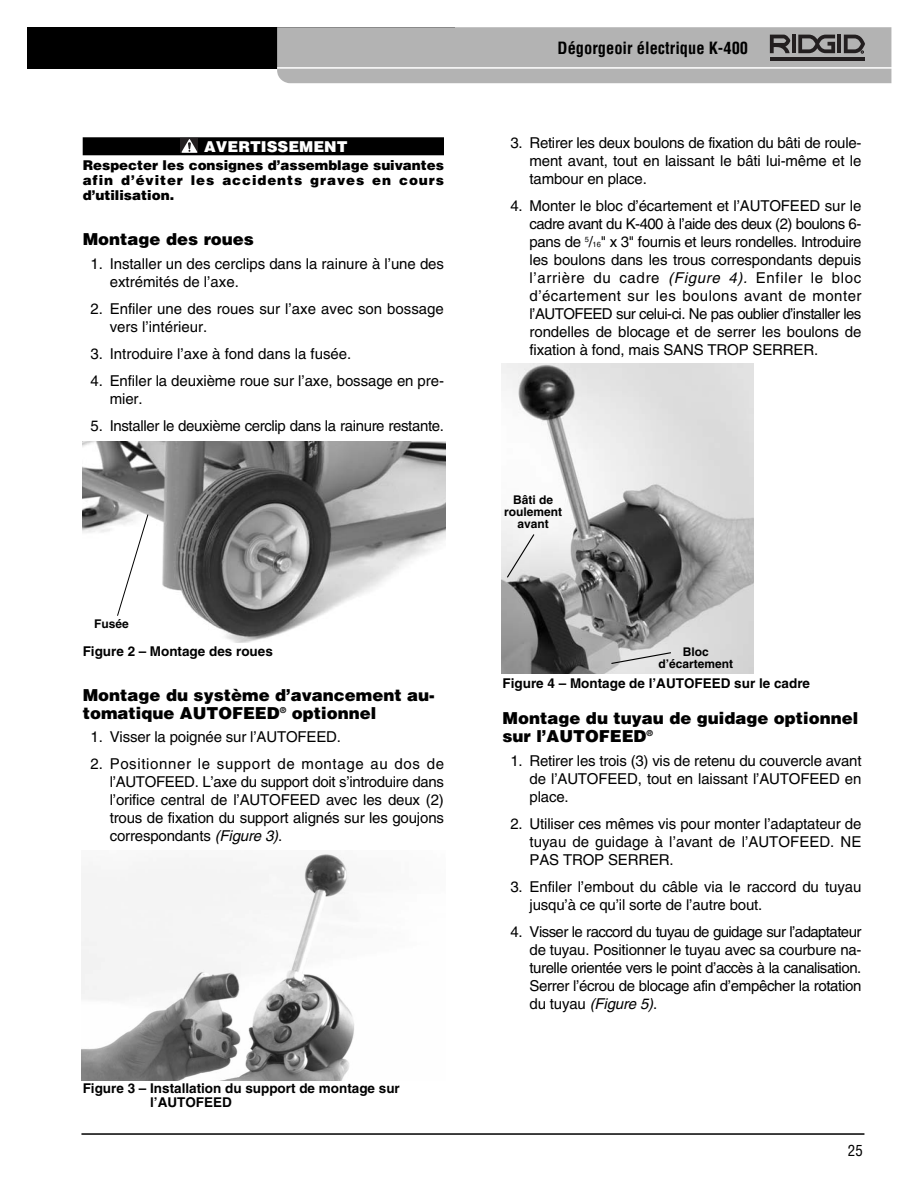
<style>
.page{position:relative;width:918px;height:1188px;background:#fff}
.page>*{position:absolute;margin:0;border:0;box-sizing:border-box;transform-origin:0 0}
.t1{font:900 16.5px/18px "Helvetica";color:#000}
.t2{font:700 condensed 16.5px "Helvetica";color:#000}
.t3{font:15px/18px "Helvetica";letter-spacing:-.01em;color:#000;text-align:justify}
.t4{font:900 15px "Helvetica";color:#fff}
.t5{font:condensed 15px "Helvetica";color:#000}
.t6{font:700 13.5px/13.5px "Helvetica";color:#000}
.t7{font:900 13.5px/15px "Helvetica";letter-spacing:.065em;color:#000;text-align:justify}
.t8{font:700 12px/12px "Helvetica";color:#000;text-align:center}
.s1{font-style:italic}
.s2{font-size:7.5px}
</style>
<div class="page">
<hr style="left:81px;top:1133px;width:783px;height:2px;background:#000">
<div style="left:28px;top:27px;width:427px;height:41px;background:#000"></div>
<svg style="left:277px;top:27px;width:614px;height:56px;background:#afafaf"></svg>
<div style="left:83px;top:137px;width:361px;height:18px;background:#000"></div>
<div style="left:181px;top:138px;width:17px;height:15px;background:#231f20"></div>
<svg style="left:181px;top:139px;width:17px;height:14px"></svg>
<img style="left:501px;top:363px;width:253px;height:310px">
<svg style="left:506px;top:533px;width:29px;height:46px"></svg>
<svg style="left:610px;top:651px;width:62px;height:14px"></svg>
<img style="left:82px;top:854px;width:272px;height:227px">
<img style="left:82px;top:442px;width:364px;height:201px">
<svg style="left:117px;top:514px;width:32px;height:103px"></svg>
<p class="t4" style="left:204px;top:141px;width:145px">AVERTISSEMENT</p>
<p class="t7" style="left:83px;top:159px;width:363px">Respecter les consignes d’assemblage suivantes afin d’éviter les accidents graves en cours d’utilisation.</p>
<p class="t1" style="left:83px;top:232px;width:173px">Montage des roues</p>
<p class="t3" style="left:110px;top:256px;width:336px;text-indent:-19px">1. Installer un des cerclips dans la rainure à l’une des extrémités de l’axe.</p>
<p class="t3" style="left:110px;top:301px;width:336px;text-indent:-19px">2. Enfiler une des roues sur l’axe avec son bossage vers l’intérieur.</p>
<p class="t3" style="left:91px;top:346px;width:262px">3. Introduire l’axe à fond dans la fusée.</p>
<p class="t3" style="left:110px;top:373px;width:336px;text-indent:-19px">4. Enfiler la deuxième roue sur l’axe, bossage en pre&shy;mier.</p>
<p class="t3" style="left:91px;top:418px;width:355px">5. Installer le deuxième cerclip dans la rainure restante.</p>
<p class="t8" style="left:94px;top:619px;width:36px">Fusée</p>
<p class="t6" style="left:83px;top:646px;width:192px">Figure 2 – Montage des roues</p>
<p class="t1" style="left:83px;top:687px;width:353px">Montage du système d’avancement au&shy;tomatique AUTOFEED<sup>®</sup> optionnel</p>
<p class="t3" style="left:91px;top:729px;width:252px">1. Visser la poignée sur l’AUTOFEED.</p>
<p class="t3" style="left:110px;top:756px;width:336px;text-indent:-19px">2. Positionner le support de montage au dos de l’AUTOFEED. L’axe du support doit s’introduire dans l’orifice central de l’AUTOFEED avec les deux (2) trous de fixation du support alignés sur les goujons correspondants <span class="s1">(Figure 3)</span>.</p>
<p class="t6" style="left:150px;top:1083px;width:251px;text-indent:-67px">Figure 3 – Installation du support de montage sur l’AUTO FEED</p>
<p class="t2" style="left:558px;top:41px;width:192px">Dégorgeoir électrique K-400</p>
<p class="t3" style="left:530px;top:135px;width:333px;text-indent:-19px">3. Retirer les deux boulons de fixation du bâti de roule&shy;ment avant, tout en laissant le bâti lui-même et le tambour en place.</p>
<p class="t3" style="left:530px;top:198px;width:333px;text-indent:-19px">4. Monter le bloc d’écartement et l’AUTOFEED sur le cadre avant du K-400 à l’aide des deux (2) boulons 6- pans de <sup>5</sup>/<span class="s2">16</span>" x 3" fournis et leurs rondelles. Introduire les boulons dans les trous correspondants depuis l’arrière du cadre <span class="s1">(Figure 4).</span> Enfiler le bloc d’écartement sur les boulons avant de monter l’AUTOFEED sur celui-ci. Ne pas oublier d’installer les rondelles de blocage et de serrer les boulons de fixation à fond, mais SANS TROP SERRER.</p>
<p class="t8" style="left:504px;top:495px;width:59px">Bâti de roulement avant</p>
<p class="t8" style="left:658px;top:647px;width:76px">Bloc d’écartement</p>
<p class="t6" style="left:503px;top:678px;width:309px">Figure 4 – Montage de l’AUTOFEED sur le cadre</p>
<p class="t1" style="left:503px;top:711px;width:357px">Montage du tuyau de guidage optionnel sur l’AUTOFEED<sup>®</sup></p>
<p class="t3" style="left:530px;top:753px;width:334px;text-indent:-19px">1. Retirer les trois (3) vis de retenu du couvercle avant de l’AUTOFEED, tout en laissant l’AUTOFEED en place.</p>
<p class="t3" style="left:530px;top:816px;width:333px;text-indent:-19px">2. Utiliser ces mêmes vis pour monter l’adaptateur de tuyau de guidage à l’avant de l’AUTOFEED. NE PAS TROP SERRER.</p>
<p class="t3" style="left:530px;top:879px;width:333px;text-indent:-19px">3. Enfiler l’embout du câble via le raccord du tuyau jusqu’à ce qu’il sorte de l’autre bout.</p>
<p class="t3" style="left:530px;top:924px;width:334px;text-indent:-19px">4. Visser le raccord du tuyau de guidage sur l’adaptateur de tuyau. Positionner le tuyau avec sa courbure na&shy;turelle orientée vers le point d’accès à la canalisation.<br>Serrer l’écrou de blocage afin d’empêcher la rotation d u t u y a u <span class="s1">(Figure 5)</span>.</p>
<p class="t5" style="left:848px;top:1145px;width:16px">25</p>
</div>
